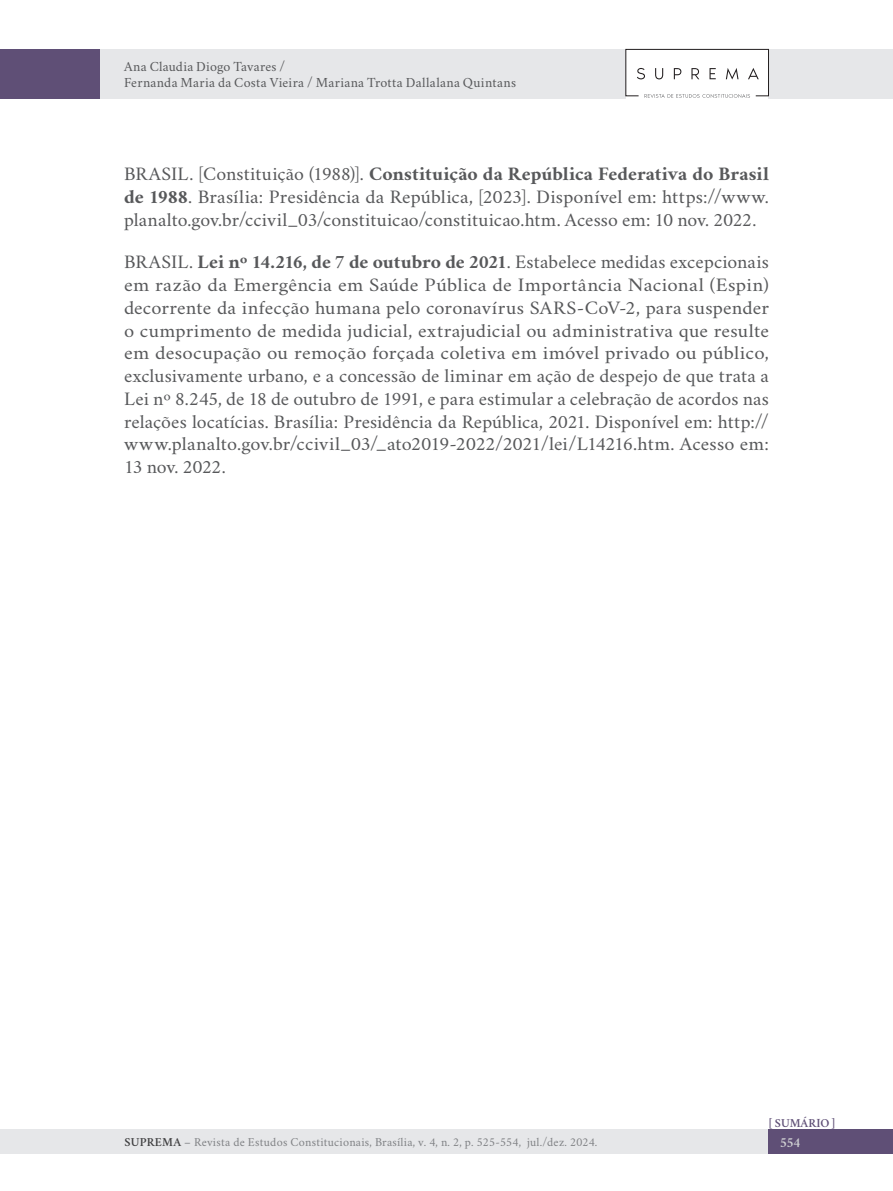
<style>
.page{position:relative;width:893px;height:1191px;background:#fff}
.page>*{position:absolute;margin:0;border:0;box-sizing:border-box;transform-origin:0 0}
.TEXTO_REFERENCIAS{font:19.25px/22.8px "Crimson";color:#57585a;text-align:justify}
.t1{font:14px/15.8px "Crimson";letter-spacing:.02em;color:#57585a}
.t2{font:600 14px "Crimson";color:#d1d2d4}
.t3{font:12.25px "Crimson";letter-spacing:.02em;color:#808285}
.t4{font:600 12.25px "Crimson";color:#5f4f76}
.s1{font-weight:700}
.s2{font-weight:600;color:#3e3e3f}
</style>
<div class="page">
<hr style="left:892px;top:0;width:1px;height:124px;background:#5f4f76">
<div style="left:0;top:1129px;width:790px;height:25px;background:#e6e7e9"></div>
<div style="left:0;top:49px;width:892px;height:50px;background:#e6e7e9"></div>
<div style="left:768px;top:1129px;width:124px;height:25px;background:#5f4f76"></div>
<div style="left:0;top:49px;width:99px;height:50px;background:#5f4f76"></div>
<div style="left:626px;top:50px;width:142px;height:49px;background:#fff"></div>
<svg style="left:625px;top:48px;width:144px;height:50px"></svg>
<p class="t1" style="left:124px;top:57px;width:394px">Ana Claudia Diogo Tavares /<br>Fernanda Maria da Costa Vieira / Mariana Trotta Dallalana Quintans</p>
<p class="TEXTO_REFERENCIAS" style="left:124px;top:160px;width:646px">BRASIL. [Constituição (1988)]. <span class="s1">Constituição da República Federativa do Brasil de 1988</span>. Brasília: Presidência da República, [2023]. Disponível em: https://www. planalto.gov.br/ccivil_03/constituicao/constituicao.htm. Acesso em: 10 nov. 2022.</p>
<p class="TEXTO_REFERENCIAS" style="left:124px;top:248px;width:646px">BRASIL. <span class="s1">Lei nº 14.216, de 7 de outubro de 2021</span>. Estabelece medidas excepcionais em razão da Emergência em Saúde Pública de Importância Nacional (Espin) decorrente da infecção humana pelo coronavírus SARS-CoV-2, para suspender o cumprimento de medida judicial, extrajudicial ou administrativa que resulte em desocupação ou remoção forçada coletiva em imóvel privado ou público, exclusivamente urbano, e a concessão de liminar em ação de despejo de que trata a Lei nº 8.245, de 18 de outubro de 1991, e para estimular a celebração de acordos nas relações locatícias. Brasília: Presidência da República, 2021. Disponível em: http:// www.planalto.gov.br/ccivil_03/_ato2019-2022/2021/lei/L14216.htm. Acesso em:<br>13 nov. 2022.</p>
<p class="t4" style="left:769px;top:1114px;width:68px">[ SUMÁRIO ]</p>
<p class="t3" style="left:125px;top:1132px;width:474px"><span class="s2">SUPREMA</span> – Revista de Estudos Constitucionais, Brasília, v. 4, n. 2, p. 525-554, jul./dez. 2024.</p>
<p class="t2" style="left:780px;top:1132px;width:21px">554</p>
</div>
